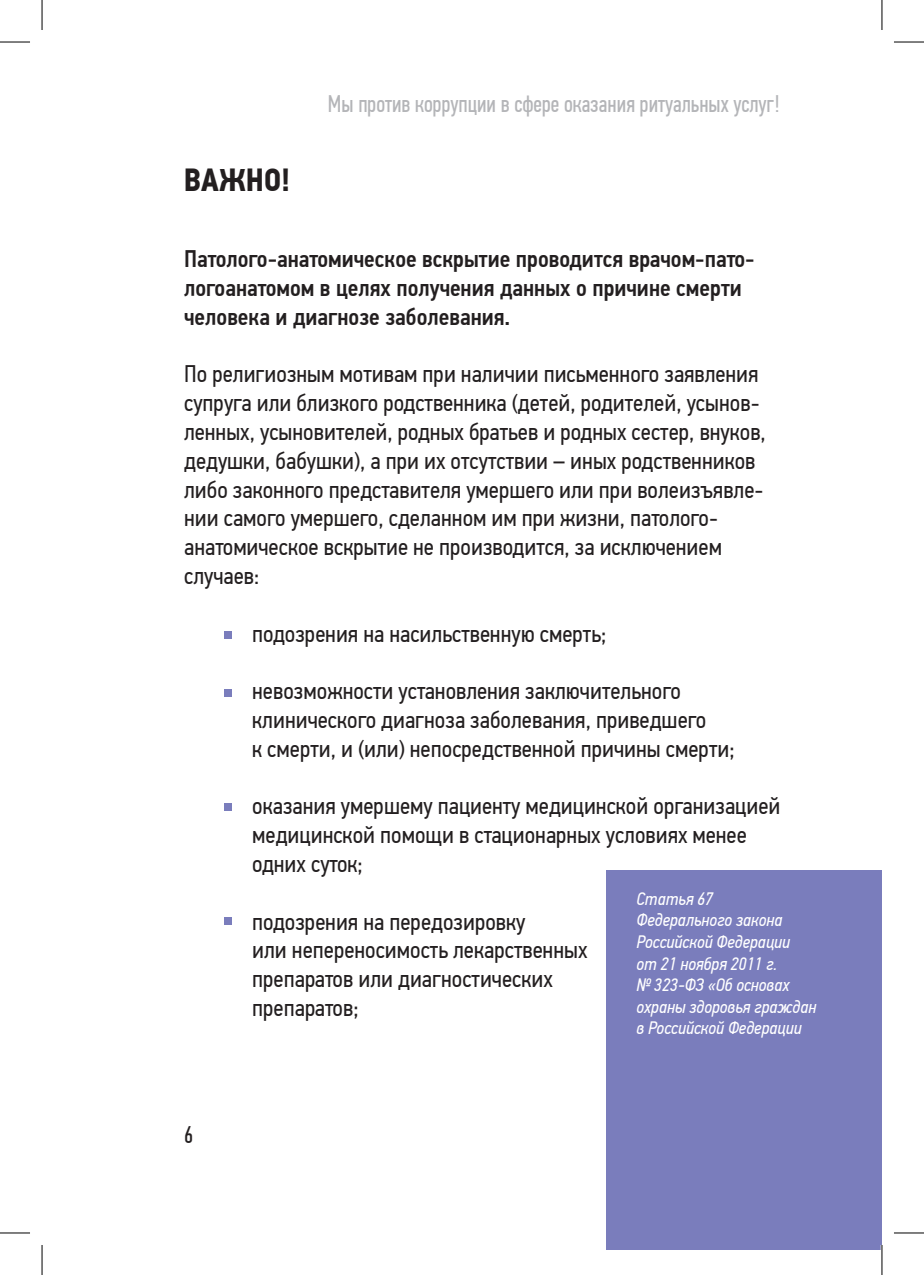
<style>
.page{position:relative;width:924px;height:1275px;background:#fff}
.page>*{position:absolute;margin:0;border:0;box-sizing:border-box;transform-origin:0 0}
.t1{font:700 32px "PF Din Text Cond Pro";color:#231f20}
.t2{font:24px/28.8px "PF Din Text Cond Pro";color:#231f20}
.t3{font:500 24px/28.8px "PF Din Text Cond Pro";color:#231f20}
.t4{font:24px "PF Din Text Comp Pro";color:#b4b5b8}
.t5{font:24px "PF Din Text Comp Pro";color:#231f20}
.t6{font:italic 18px/21.6px "PF Din Text Cond Pro";color:#fff}
</style>
<div class="page">
<div style="left:606px;top:870px;width:275px;height:380px;background:#7a7dbc"></div>
<div style="left:224px;top:631px;width:8px;height:8px;background:#7a7dbc"></div>
<div style="left:224px;top:689px;width:8px;height:8px;background:#7a7dbc"></div>
<div style="left:224px;top:803px;width:8px;height:8px;background:#7a7dbc"></div>
<div style="left:224px;top:917px;width:8px;height:8px;background:#7a7dbc"></div>
<hr style="left:880px;top:1245px;width:2px;height:30px;background:#fff">
<hr style="left:0;top:42px;width:30px;height:1px;background:#000">
<hr style="left:893px;top:42px;width:30px;height:1px;background:#000">
<hr style="left:0;top:1232px;width:30px;height:1px;background:#000">
<hr style="left:893px;top:1232px;width:30px;height:1px;background:#000">
<hr style="left:42px;top:0;width:1px;height:30px;background:#000">
<hr style="left:42px;top:1245px;width:1px;height:30px;background:#000">
<hr style="left:881px;top:0;width:1px;height:30px;background:#000">
<hr style="left:881px;top:1245px;width:1px;height:30px;background:#000">
<p class="t1" style="left:184px;top:160px;width:108px">ВАЖНО!</p>
<p class="t4" style="left:328px;top:91px;width:453px">Мы против коррупции в сфере оказания ритуальных услуг!</p>
<p class="t3" style="left:184px;top:245px;width:571px">Патолого-анатомическое вскрытие проводится врачом-пато&shy;логоанатомом в целях получения данных о причине смерти человека и диагнозе заболевания.</p>
<p class="t2" style="left:184px;top:360px;width:583px">По религиозным мотивам при наличии письменного заявления супруга или близкого родственника (детей, родителей, усынов&shy;ленных, усыновителей, родных братьев и родных сестер, внуков, дедушки, бабушки), а при их отсутствии – иных родственников либо законного представителя умершего или при волеизъявле&shy;нии самого умершего, сделанном им при жизни, патолого&shy;анатомическое вскрытие не производится, за исключением случаев:</p>
<p class="t2" style="left:252px;top:619px;width:355px">подозрения на насильственную смерть;</p>
<p class="t2" style="left:252px;top:676px;width:483px">невозможности установления заключительного клинического диагноза заболевания, приведшего<br>к смерти, и (или) непосредственной причины смерти;</p>
<p class="t2" style="left:252px;top:792px;width:529px">оказания умершему пациенту медицинской организацией медицинской помощи в стационарных условиях менее одних суток;</p>
<p class="t5" style="left:184px;top:1121px;width:11px">6</p>
<p class="t2" style="left:252px;top:907px;width:336px">подозрения на передозировку<br>или непереносимость лекарственных препаратов или диагностических препаратов;</p>
<p class="t6" style="left:636px;top:888px;width:181px">Статья 67<br>Федерального закона<br>Российской Федерации<br>от 21 ноября 2011 г.<br>№ 323-ФЗ «Об основах охраны здоровья граждан в Российской Федерации</p>
</div>
